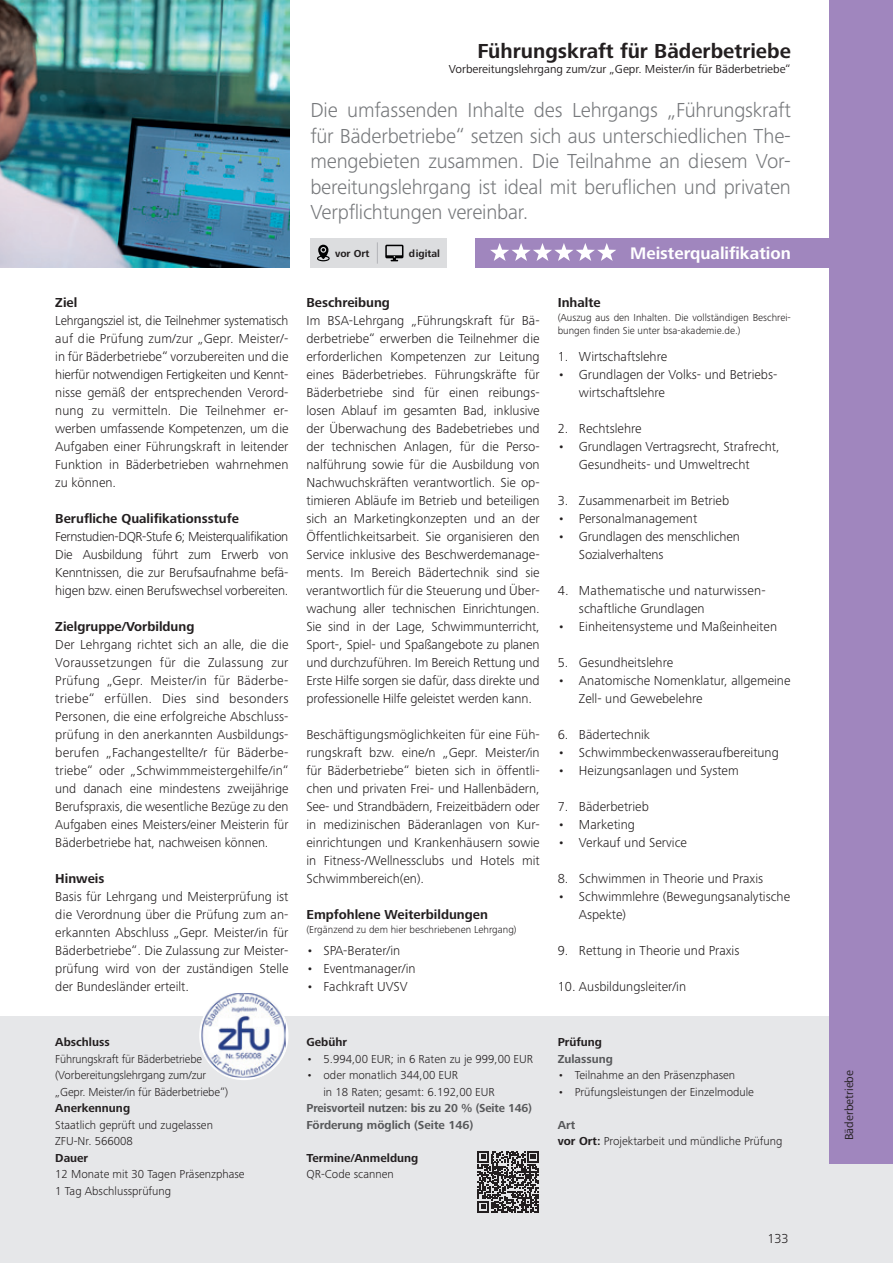
<style>
.page{position:relative;width:893px;height:1263px;background:#fff}
.page>*{position:absolute;margin:0;border:0;box-sizing:border-box;transform-origin:0 0}
.t1{font:300 21px/25.5px "Frutiger Next Pro";letter-spacing:-.01em;color:#76787b;text-align:justify}
.t2{font:700 21px "Frutiger Next Pro";color:#231f20}
.t3{font:700 17.4px "Frutiger Next Pro";color:#fff}
.t4{font:300 13.5px/18px "Frutiger Next Pro";color:#231f20;text-align:justify}
.t5{font:700 13.5px "Frutiger Next Pro";color:#231f20}
.t6{font:300 12px/16.5px "Frutiger Next Pro";color:#231f20}
.t7{font:12px "Frutiger Next Pro";color:#231f20}
.t8{font:700 12px/16.5px "Frutiger Next Pro";letter-spacing:-.01em;color:#57585a}
.t9{font:700 12px "Frutiger Next Pro";color:#231f20}
.t10{font:300 10.5px/13.5px "Frutiger Next Pro";color:#231f20}
.t11{font:700 10.5px "Frutiger Next Pro";color:#231f20}
.s1{font-weight:700;color:#57585a}
.s2{font-weight:700}
</style>
<div class="page">
<img style="left:0;top:0;width:289px;height:268px">
<div style="left:0;top:1016px;width:893px;height:247px;background:#e6e7e9"></div>
<svg style="left:199px;top:991px;width:89px;height:89px"></svg>
<img style="left:201px;top:993px;width:85px;height:84px">
<svg style="left:477px;top:1151px;width:62px;height:61px"></svg>
<div style="left:310px;top:238px;width:136px;height:30px;background:#dcdddf"></div>
<div style="left:475px;top:238px;width:418px;height:30px;background:#a086be"></div>
<svg style="left:490px;top:243px;width:126px;height:18px"></svg>
<svg style="left:385px;top:245px;width:18px;height:16px"></svg>
<svg style="left:377px;top:242px;width:1px;height:22px"></svg>
<svg style="left:317px;top:245px;width:13px;height:16px"></svg>
<div style="left:829px;top:0;width:64px;height:1164px;background:#a086be"></div>
<p class="t5" style="left:55px;top:295px;width:24px">Ziel</p>
<p class="t4" style="left:55px;top:312px;width:235px">Lehrgangsziel ist, die Teilnehmer systematisch auf die Prüfung zum/zur „Gepr. Meister/- in für Bäderbetriebe“ vorzubereiten und die hierfür notwendigen Fertigkeiten und Kennt&shy;nisse gemäß der entsprechenden Verord&shy;nung zu vermitteln. Die Teilnehmer er&shy;werben umfassende Kompetenzen, um die Aufgaben einer Führungskraft in leitender Funktion in Bäderbetrieben wahrnehmen zu können.</p>
<p class="t5" style="left:55px;top:511px;width:185px">Berufliche Qualifikationsstufe</p>
<p class="t4" style="left:55px;top:528px;width:235px">Fernstudien-DQR-Stufe 6; Meisterqualifikation Die Ausbildung führt zum Erwerb von Kenntnissen, die zur Berufsaufnahme befä&shy;higen bzw. einen Berufswechsel vorbereiten.</p>
<p class="t5" style="left:55px;top:619px;width:141px">Zielgruppe/Vorbildung</p>
<p class="t4" style="left:55px;top:636px;width:235px">Der Lehrgang richtet sich an alle, die die Voraussetzungen für die Zulassung zur Prüfung „Gepr. Meister/in für Bäderbe&shy;triebe“ erfüllen. Dies sind besonders Personen, die eine erfolgreiche Abschluss&shy;prüfung in den anerkannten Ausbildungs&shy;berufen „Fachangestellte/r für Bäderbe&shy;triebe“ oder „Schwimmmeistergehilfe/in“ und danach eine mindestens zweijährige Berufspraxis, die wesentliche Bezüge zu den Aufgaben eines Meisters/einer Meisterin für Bäderbetriebe hat, nachweisen können.</p>
<p class="t5" style="left:55px;top:871px;width:51px">Hinweis</p>
<p class="t4" style="left:55px;top:888px;width:235px">Basis für Lehrgang und Meisterprüfung ist die Verordnung über die Prüfung zum an&shy;erkannten Abschluss „Gepr. Meister/in für Bäderbetriebe“. Die Zulassung zur Meister&shy;prüfung wird von der zuständigen Stelle der Bundesländer erteilt.</p>
<p class="t9" style="left:55px;top:1035px;width:56px">Abschluss</p>
<p class="t6" style="left:55px;top:1050px;width:174px">Führungskraft für Bäderbetriebe (Vorbereitungslehrgang zum/zur „Gepr. Meister/in für Bäderbetriebe“)</p>
<p class="t9" style="left:55px;top:1101px;width:76px">Anerkennung</p>
<p class="t6" style="left:55px;top:1116px;width:159px">Staatlich geprüft und zugelassen<br>ZFU-Nr. 566008</p>
<p class="t9" style="left:55px;top:1151px;width:35px">Dauer</p>
<p class="t6" style="left:55px;top:1166px;width:191px">12 Monate mit 30 Tagen Präsenzphase<br>1 Tag Abschlussprüfung</p>
<h1 class="t2" style="left:477px;top:39px;width:315px">Führungskraft für Bäderbetriebe</h1>
<p class="t7" style="left:449px;top:62px;width:344px">Vorbereitungslehrgang zum/zur „Gepr. Meister/in für Bäderbetriebe“</p>
<p class="t1" style="left:310px;top:97px;width:482px">Die umfassenden Inhalte des Lehrgangs „Führungskraft für Bäderbetriebe“ setzen sich aus unterschiedlichen The&shy;mengebieten zusammen. Die Teilnahme an diesem Vor&shy;bereitungslehrgang ist ideal mit beruflichen und privaten Verpflichtungen vereinbar.</p>
<p class="t11" style="left:335px;top:247px;width:36px">vor Ort</p>
<p class="t11" style="left:409px;top:247px;width:33px">digital</p>
<p class="t3" style="left:630px;top:243px;width:162px">Meisterqualifikation</p>
<p class="t5" style="left:306px;top:295px;width:85px">Beschreibung</p>
<p class="t4" style="left:306px;top:312px;width:235px">Im BSA-Lehrgang „Führungskraft für Bä&shy;derbetriebe“ erwerben die Teilnehmer die erforderlichen Kompetenzen zur Leitung eines Bäderbetriebes. Führungskräfte für Bäderbetriebe sind für einen reibungs&shy;losen Ablauf im gesamten Bad, inklusive der Überwachung des Badebetriebes und der technischen Anlagen, für die Perso&shy;nalführung sowie für die Ausbildung von Nachwuchskräften verantwortlich. Sie op&shy;timieren Abläufe im Betrieb und beteiligen sich an Marketingkonzepten und an der Öffentlichkeitsarbeit. Sie organisieren den Service inklusive des Beschwerdemanage&shy;ments. Im Bereich Bädertechnik sind sie verantwortlich für die Steuerung und Über&shy;wachung aller technischen Einrichtungen.<br>Sie sind in der Lage, Schwimmunterricht, Sport-, Spiel- und Spaßangebote zu planen und durchzuführen. Im Bereich Rettung und Erste Hilfe sorgen sie dafür, dass direkte und professionelle Hilfe geleistet werden kann.</p>
<p class="t4" style="left:306px;top:726px;width:235px">Beschäftigungsmöglichkeiten für eine Füh&shy;rungskraft bzw. eine/n „Gepr. Meister/in für Bäderbetriebe“ bieten sich in öffentli&shy;chen und privaten Frei- und Hallenbädern, See- und Strandbädern, Freizeitbädern oder in medizinischen Bäderanlagen von Kur&shy;einrichtungen und Krankenhäusern sowie in Fitness-/Wellnessclubs und Hotels mit Schwimmbereich(en).</p>
<p class="t5" style="left:306px;top:907px;width:183px">Empfohlene Weiterbildungen</p>
<p class="t10" style="left:306px;top:923px;width:212px">(Ergänzend zu dem hier beschriebenen Lehrgang)</p>
<p class="t4" style="left:306px;top:942px;width:95px">• SPA-Berater/in</p>
<p class="t4" style="left:306px;top:960px;width:111px">• Eventmanager/in</p>
<p class="t4" style="left:306px;top:978px;width:103px">• Fachkraft UVSV</p>
<p class="t9" style="left:306px;top:1035px;width:42px">Gebühr</p>
<p class="t6" style="left:306px;top:1050px;width:228px">• 5.994,00 EUR; in 6 Raten zu je 999,00 EUR</p>
<p class="t6" style="left:323px;top:1067px;width:173px;text-indent:-17px">• oder monatlich 344,00 EUR<br>in 18 Raten; gesamt: 6.192,00 EUR</p>
<p class="t8" style="left:306px;top:1100px;width:227px">Preisvorteil nutzen: bis zu 20 % (Seite 146)<br>Förderung möglich (Seite 146)</p>
<p class="t9" style="left:306px;top:1151px;width:113px">Termine/Anmeldung</p>
<p class="t6" style="left:306px;top:1166px;width:89px">QR-Code scannen</p>
<p class="t5" style="left:558px;top:295px;width:45px">Inhalte</p>
<p class="t10" style="left:558px;top:311px;width:235px">(Auszug aus den Inhalten. Die vollständigen Beschrei&shy;bungen finden Sie unter bsa-akademie.de.)</p>
<p class="t4" style="left:558px;top:347px;width:111px">1. Wirtschaftslehre</p>
<p class="t4" style="left:579px;top:365px;width:200px;text-indent:-21px">• Grundlagen der Volks- und Betriebs&shy;wirtschaftslehre</p>
<p class="t4" style="left:558px;top:419px;width:85px">2. Rechtslehre</p>
<p class="t4" style="left:579px;top:437px;width:202px;text-indent:-21px">• Grundlagen Vertragsrecht, Strafrecht,<br>Gesundheits- und Umweltrecht</p>
<p class="t4" style="left:558px;top:491px;width:173px">3. Zusammenarbeit im Betrieb</p>
<p class="t4" style="left:558px;top:509px;width:141px">• Personalmanagement</p>
<p class="t4" style="left:579px;top:527px;width:163px;text-indent:-21px">• Grundlagen des menschlichen<br>Sozialverhaltens</p>
<p class="t4" style="left:579px;top:581px;width:188px;text-indent:-21px">4. Mathematische und naturwissen&shy;schaftliche Grundlagen</p>
<p class="t4" style="left:558px;top:617px;width:221px">• Einheitensysteme und Maßeinheiten</p>
<p class="t4" style="left:558px;top:653px;width:117px">5. Gesundheitslehre</p>
<p class="t4" style="left:579px;top:671px;width:213px;text-indent:-21px">• Anatomische Nomenklatur, allgemeine<br>Zell- und Gewebelehre</p>
<p class="t4" style="left:558px;top:725px;width:94px">6. Bädertechnik</p>
<p class="t4" style="left:558px;top:743px;width:223px">• Schwimmbeckenwasseraufbereitung</p>
<p class="t4" style="left:558px;top:761px;width:183px">• Heizungsanlagen und System</p>
<p class="t4" style="left:558px;top:797px;width:93px">7. Bäderbetrieb</p>
<p class="t4" style="left:558px;top:815px;width:79px">• Marketing</p>
<p class="t4" style="left:558px;top:833px;width:131px">• Verkauf und Service</p>
<p class="t4" style="left:558px;top:869px;width:207px">8. Schwimmen in Theorie und Praxis</p>
<p class="t4" style="left:579px;top:887px;width:213px;text-indent:-21px">• Schwimmlehre (Bewegungsanalytische<br>Aspekte)</p>
<p class="t4" style="left:558px;top:941px;width:183px">9. Rettung in Theorie und Praxis</p>
<p class="t4" style="left:558px;top:977px;width:130px">10. Ausbildungsleiter/in</p>
<p class="t9" style="left:558px;top:1035px;width:46px">Prüfung</p>
<p class="t8" style="left:558px;top:1050px;width:57px">Zulassung</p>
<p class="t6" style="left:558px;top:1067px;width:179px">• Teilnahme an den Präsenzphasen</p>
<p class="t6" style="left:558px;top:1083px;width:198px">• Prüfungsleistungen der Einzelmodule</p>
<p class="t6" style="left:558px;top:1116px;width:226px"><span class="s1">Art<br></span><span class="s2">vor Ort:</span> Projektarbeit und mündliche Prüfung</p>
<p class="t4" style="left:767px;top:1229px;width:23px">133</p>
<p class="t7" style="left:842px;top:1140px;width:72px;rotate:-90deg">Bäderbetriebe</p>
</div>
